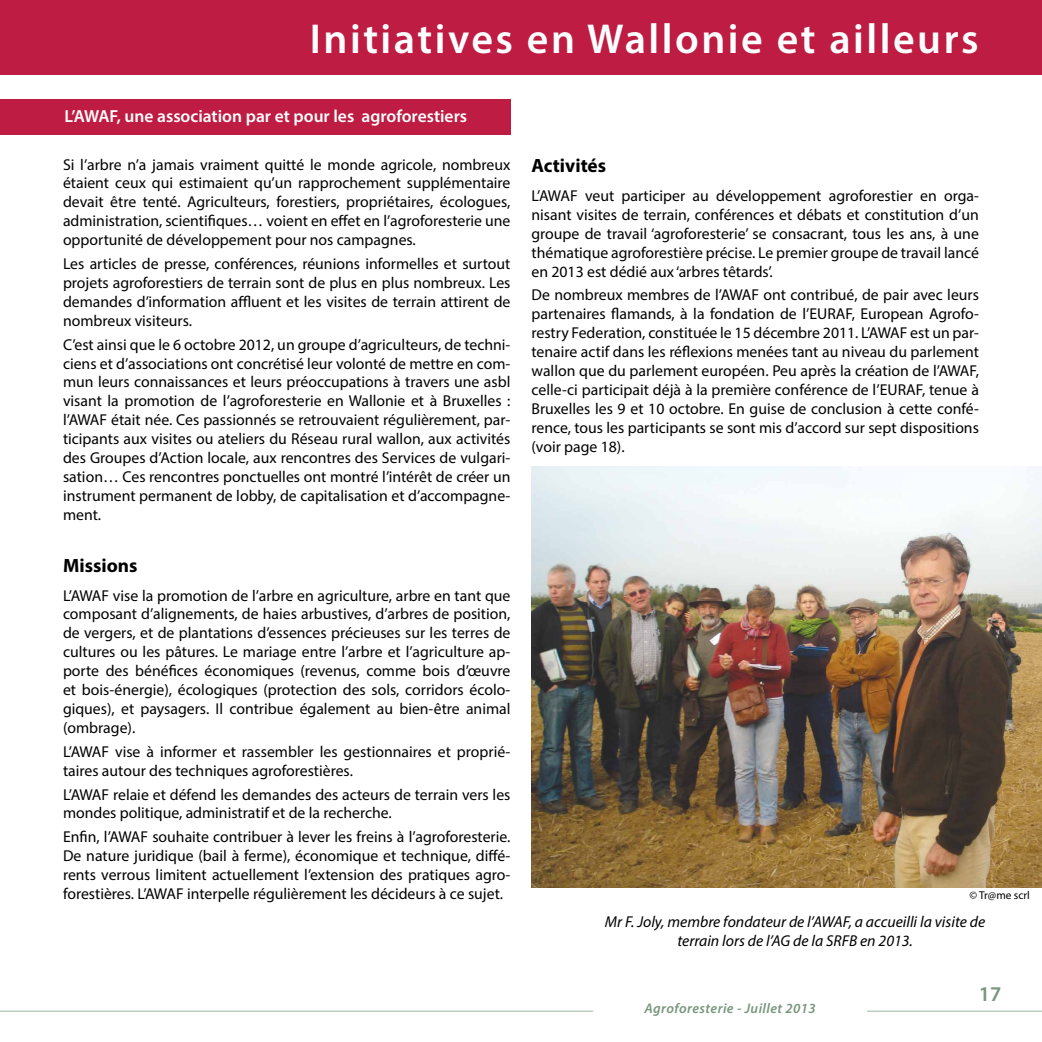
<style>
.page{position:relative;width:1042px;height:1042px;background:#fff}
.page>*{position:absolute;margin:0;border:0;box-sizing:border-box;transform-origin:0 0}
.t1{font:600 42px "Myriad Pro";letter-spacing:.06em;color:#fff}
.t2{font:600 21px "Myriad Pro";color:#77967d}
.t3{font:700 19.25px "Myriad Pro";color:#000}
.t4{font:600 17.5px "Myriad Pro";color:#fff}
.t5{font:15.75px/18.9px "Myriad Pro";color:#000;text-align:justify}
.t6{font:italic 15.75px/18.9px "Myriad Pro";color:#000;text-align:center}
.t7{font:italic 600 14px "Myriad Pro";letter-spacing:.03em;color:#77967d}
.t8{font:11.38px "Myriad Pro";color:#000}
</style>
<div class="page">
<hr style="left:867px;top:1010px;width:175px;height:2px;background:#77967d">
<hr style="left:0;top:1010px;width:593px;height:2px;background:#77967d">
<div style="left:0;top:0;width:1042px;height:74px;background:#be1c42"></div>
<div style="left:0;top:99px;width:510px;height:36px;background:#be1c42"></div>
<img style="left:531px;top:466px;width:511px;height:422px">
<h1 class="t1" style="left:310px;top:12px;width:670px">Initiatives en Wallonie et ailleurs</h1>
<p class="t4" style="left:64px;top:105px;width:404px">L’AWAF, une association par et pour les agroforestiers</p>
<p class="t5" style="left:63px;top:155px;width:449px">Si l’arbre n’a jamais vraiment quitté le monde agricole, nombreux étaient ceux qui estimaient qu’un rapprochement supplémentaire devait être tenté. Agriculteurs, forestiers, propriétaires, écologues, administration, scientifiques… voient en effet en l’agroforesterie une opportunité de développement pour nos campagnes.</p>
<p class="t5" style="left:63px;top:254px;width:449px">Les articles de presse, conférences, réunions informelles et surtout projets agroforestiers de terrain sont de plus en plus nombreux. Les demandes d’information affluent et les visites de terrain attirent de nombreux visiteurs.</p>
<p class="t5" style="left:63px;top:335px;width:449px">C’est ainsi que le 6 octobre 2012, un groupe d’agriculteurs, de techni&shy;ciens et d’associations ont concrétisé leur volonté de mettre en com&shy;mun leurs connaissances et leurs préoccupations à travers une asbl visant la promotion de l’agroforesterie en Wallonie et à Bruxelles : l’AWAF était née. Ces passionnés se retrouvaient régulièrement, par&shy;ticipants aux visites ou ateliers du Réseau rural wallon, aux activités des Groupes d’Action locale, aux rencontres des Services de vulgari&shy;sation… Ces rencontres ponctuelles ont montré l’intérêt de créer un instrument permanent de lobby, de capitalisation et d’accompagne&shy;ment.</p>
<p class="t3" style="left:63px;top:553px;width:76px">Missions</p>
<p class="t5" style="left:63px;top:585px;width:449px">L’AWAF vise la promotion de l’arbre en agriculture, arbre en tant que composant d’alignements, de haies arbustives, d’arbres de position, de vergers, et de plantations d’essences précieuses sur les terres de cultures ou les pâtures. Le mariage entre l’arbre et l’agriculture ap&shy;porte des bénéfices économiques (revenus, comme bois d’œuvre et bois-énergie), écologiques (protection des sols, corridors écolo&shy;giques), et paysagers. Il contribue également au bien-être animal (ombrage).</p>
<p class="t5" style="left:63px;top:742px;width:449px">L’AWAF vise à informer et rassembler les gestionnaires et proprié&shy;taires autour des techniques agroforestières.</p>
<p class="t5" style="left:63px;top:784px;width:449px">L’AWAF relaie et défend les demandes des acteurs de terrain vers les mondes politique, administratif et de la recherche.</p>
<p class="t5" style="left:63px;top:827px;width:449px">Enfin, l’AWAF souhaite contribuer à lever les freins à l’agroforesterie.<br>De nature juridique (bail à ferme), économique et technique, diffé&shy;rents verrous limitent actuellement l’extension des pratiques agro&shy;forestières. L’AWAF interpelle régulièrement les décideurs à ce sujet.</p>
<p class="t3" style="left:531px;top:153px;width:76px">Activités</p>
<p class="t5" style="left:531px;top:186px;width:449px">L’AWAF veut participer au développement agroforestier en orga&shy;nisant visites de terrain, conférences et débats et constitution d’un groupe de travail ‘agroforesterie’ se consacrant, tous les ans, à une thématique agroforestière précise. Le premier groupe de travail lancé en 2013 est dédié aux ‘arbres têtards’.</p>
<p class="t5" style="left:531px;top:285px;width:449px">De nombreux membres de l’AWAF ont contribué, de pair avec leurs partenaires flamands, à la fondation de l’EURAF, European Agrofo&shy;restry Federation, constituée le 15 décembre 2011. L’AWAF est un par&shy;tenaire actif dans les réflexions menées tant au niveau du parlement wallon que du parlement européen. Peu après la création de l’AWAF, celle-ci participait déjà à la première conférence de l’EURAF, tenue à Bruxelles les 9 et 10 octobre. En guise de conclusion à cette confé&shy;rence, tous les participants se sont mis d’accord sur sept dispositions (voir page 18).</p>
<p class="t8" style="left:969px;top:888px;width:62px">© Tr@me scrl</p>
<p class="t6" style="left:605px;top:912px;width:382px">Mr F. Joly, membre fondateur de l’AWAF, a accueilli la visite de terrain lors de l’AG de la SRFB en 2013.</p>
<p class="t7" style="left:644px;top:999px;width:173px">Agroforesterie - Juillet 2013</p>
<h2 class="t2" style="left:979px;top:980px;width:24px">17</h2>
</div>
